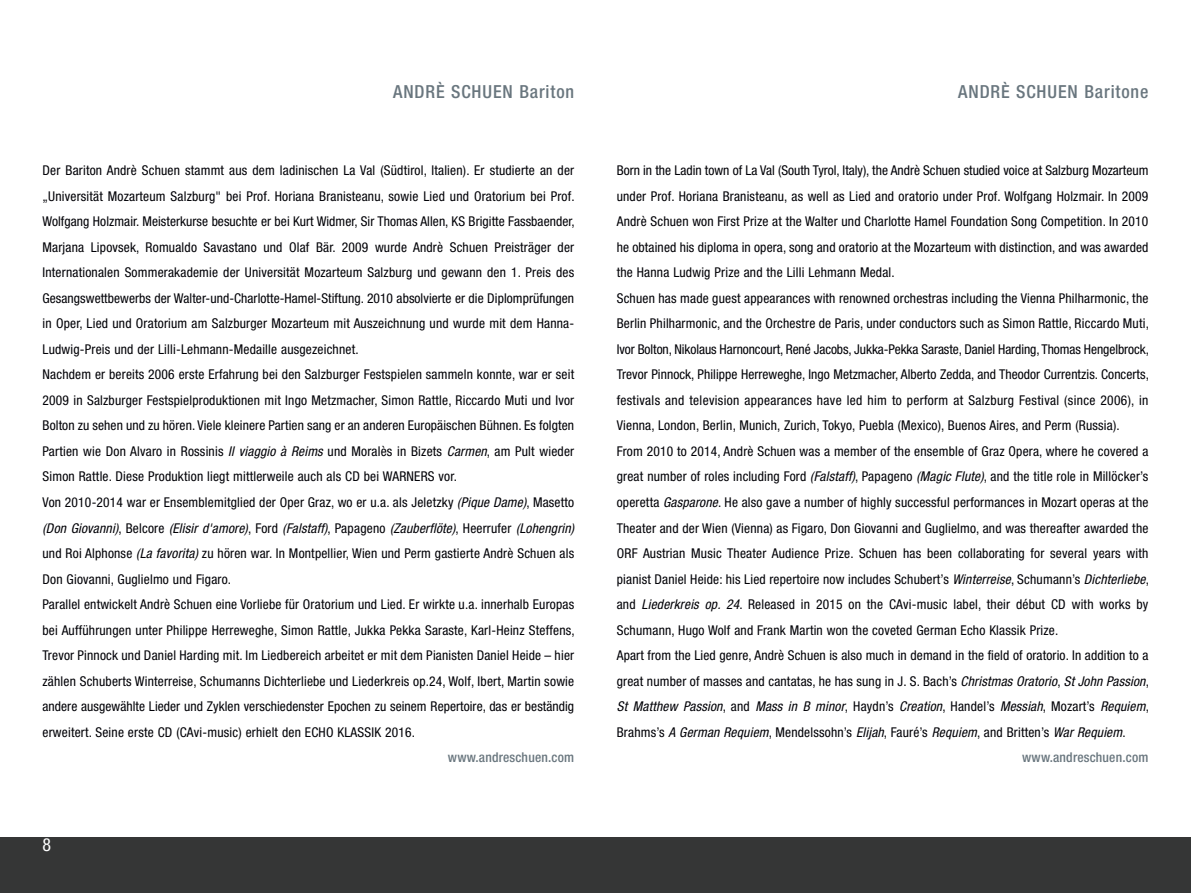
<style>
.page{position:relative;width:1191px;height:893px;background:#fff}
.page>*{position:absolute;margin:0;border:0;box-sizing:border-box;transform-origin:0 0}
.t1{font:500 condensed 18px "Helvetica Neue";letter-spacing:.05em;color:#69767e}
.t2{font:condensed 18px "Helvetica Neue";color:#fff}
.t3{font:condensed 13.5px/25.5px "Helvetica Neue";letter-spacing:.015em;color:#000006}
.t4{font:condensed 13.5px "Helvetica Neue";letter-spacing:-.005em;color:#000006}
.t5{font:italic condensed 13.5px "Helvetica Neue";letter-spacing:.015em;color:#000006}
.t6{font:500 condensed 13.5px "Helvetica Neue";letter-spacing:.015em;color:#69767e}
.s1{font-style:italic}
.s2{font-style:normal}
</style>
<div class="page">
<div style="left:0;top:838px;width:1191px;height:55px;background:#353636"></div>
<h1 class="t1" style="left:393px;top:85px;width:182px">ANDRÈ SCHUEN Bariton</h1>
<h1 class="t1" style="left:958px;top:85px;width:192px">ANDRÈ SCHUEN Baritone</h1>
<p class="t3" style="left:43px;top:159px;width:533px">Der Bariton Andrè Schuen stammt aus dem ladinischen La Val (Südtirol, Italien). Er studierte an der „Universität Mozarteum Salzburg" bei Prof. Horiana Branisteanu, sowie Lied und Oratorium bei Prof.<br>Wolfgang Holzmair. Meisterkurse besuchte er bei Kurt Widmer, Sir Thomas Allen, KS Brigitte Fassbaender, Marjana Lipovsek, Romualdo Savastano und Olaf Bär. 2009 wurde Andrè Schuen Preisträger der Internationalen Sommerakademie der Universität Mozarteum Salzburg und gewann den 1. Preis des Gesangswettbewerbs der Walter-und-Charlotte-Hamel-Stiftung. 2010 absolvierte er die Diplomprüfungen in Oper, Lied und Oratorium am Salzburger Mozarteum mit Auszeichnung und wurde mit dem Hanna-Ludwig-Preis und der Lilli-Lehmann-Medaille ausgezeichnet.<br>Nachdem er bereits 2006 erste Erfahrung bei den Salzburger Festspielen sammeln konnte, war er seit 2009 in Salzburger Festspielproduktionen mit Ingo Metzmacher, Simon Rattle, Riccardo Muti und Ivor Bolton zu sehen und zu hören. Viele kleinere Partien sang er an anderen Europäischen Bühnen. Es folgten Partien wie Don Alvaro in Rossinis <span class="s1">Il viaggio à Reims</span> und Moralès in Bizets <span class="s1">Carmen</span>, am Pult wieder Simon Rattle. Diese Produktion liegt mittlerweile auch als CD bei WARNERS vor.<br>Von 2010-2014 war er Ensemblemitglied der Oper Graz, wo er u.a. als Jeletzky <span class="s1">(Pique Dame)</span>, Masetto <span class="s1">(Don Giovanni)</span>, Belcore <span class="s1">(Elisir d'amore)</span>, Ford <span class="s1">(Falstaff)</span>, Papageno <span class="s1">(Zauberflöte)</span>, Heerrufer <span class="s1">(Lohengrin) </span>und Roi Alphonse <span class="s1">(La favorita)</span> zu hören war. In Montpellier, Wien und Perm gastierte Andrè Schuen als Don Giovanni, Guglielmo und Figaro.<br>Parallel entwickelt Andrè Schuen eine Vorliebe für Oratorium und Lied. Er wirkte u.a. innerhalb Europas bei Aufführungen unter Philippe Herreweghe, Simon Rattle, Jukka Pekka Saraste, Karl-Heinz Steffens, Trevor Pinnock und Daniel Harding mit. Im Liedbereich arbeitet er mit dem Pianisten Daniel Heide – hier zählen Schuberts Winterreise, Schumanns Dichterliebe und Liederkreis op.24, Wolf, Ibert, Martin sowie andere ausgewählte Lieder und Zyklen verschiedenster Epochen zu seinem Repertoire, das er beständig erweitert. Seine erste CD (CAvi-music) erhielt den ECHO KLASSIK 2016.</p>
<p class="t6" style="left:448px;top:752px;width:128px">www.andreschuen.com</p>
<h1 class="t2" style="left:43px;top:838px;width:10px">8</h1>
<p class="t3" style="left:617px;top:159px;width:533px">Born in the Ladin town of La Val (South Tyrol, Italy), the Andrè Schuen studied voice at Salzburg Mozarteum</p>
<p class="t3" style="left:617px;top:185px;width:533px">under Prof. Horiana Branisteanu, as well as Lied and oratorio under Prof. Wolfgang Holzmair. In 2009</p>
<p class="t3" style="left:617px;top:210px;width:533px">Andrè Schuen won First Prize at the Walter und Charlotte Hamel Foundation Song Competition. In 2010</p>
<p class="t3" style="left:617px;top:236px;width:533px">he obtained his diploma in opera, song and oratorio at the Mozarteum with distinction, and was awarded</p>
<p class="t3" style="left:617px;top:261px;width:279px">the Hanna Ludwig Prize and the Lilli Lehmann Medal.</p>
<p class="t3" style="left:617px;top:287px;width:533px">Schuen has made guest appearances with renowned orchestras including the Vienna Philharmonic, the</p>
<p class="t3" style="left:617px;top:312px;width:533px">Berlin Philharmonic, and the Orchestre de Paris, under conductors such as Simon Rattle, Riccardo Muti,</p>
<p class="t4" style="left:617px;top:344px;width:533px">Ivor Bolton, Nikolaus Harnoncourt, René Jacobs, Jukka-Pekka Saraste, Daniel Harding, Thomas Hengelbrock,</p>
<p class="t3" style="left:617px;top:363px;width:533px">Trevor Pinnock, Philippe Herreweghe, Ingo Metzmacher, Alberto Zedda, and Theodor Currentzis. Concerts,</p>
<p class="t3" style="left:617px;top:389px;width:533px">festivals and television appearances have led him to perform at Salzburg Festival (since 2006), in</p>
<p class="t3" style="left:617px;top:414px;width:504px">Vienna, London, Berlin, Munich, Zurich, Tokyo, Puebla (Mexico), Buenos Aires, and Perm (Russia).</p>
<p class="t3" style="left:617px;top:440px;width:533px">From 2010 to 2014, Andrè Schuen was a member of the ensemble of Graz Opera, where he covered a</p>
<p class="t3" style="left:617px;top:465px;width:533px">great number of roles including Ford <span class="s1">(Falstaff)</span>, Papageno <span class="s1">(Magic Flute)</span>, and the title role in Millöcker’s</p>
<p class="t3" style="left:617px;top:491px;width:533px">operetta <span class="s1">Gasparone</span>. He also gave a number of highly successful performances in Mozart operas at the</p>
<p class="t3" style="left:617px;top:516px;width:533px">Theater and der Wien (Vienna) as Figaro, Don Giovanni and Guglielmo, and was thereafter awarded the</p>
<p class="t3" style="left:617px;top:542px;width:533px">ORF Austrian Music Theater Audience Prize. Schuen has been collaborating for several years with</p>
<p class="t3" style="left:617px;top:567px;width:533px">pianist Daniel Heide: his Lied repertoire now includes Schubert’s <span class="s1">Winterreise</span>, Schumann’s <span class="s1">Dichterliebe</span>,</p>
<p class="t3" style="left:617px;top:593px;width:533px">and <span class="s1">Liederkreis op. 24</span>. Released in 2015 on the CAvi-music label, their début CD with works by</p>
<p class="t3" style="left:617px;top:618px;width:443px">Schumann, Hugo Wolf and Frank Martin won the coveted German Echo Klassik Prize.</p>
<p class="t3" style="left:617px;top:644px;width:533px">Apart from the Lied genre, Andrè Schuen is also much in demand in the field of oratorio. In addition to a</p>
<p class="t3" style="left:617px;top:669px;width:533px">great number of masses and cantatas, he has sung in J. S. Bach’s <span class="s1">Christmas Oratorio</span>, <span class="s1">St John Passion</span>,</p>
<p class="t5" style="left:617px;top:701px;width:533px">St Matthew Passion<span class="s2">, and</span> Mass in B minor<span class="s2">, Haydn’s</span> Creation<span class="s2">, Handel’s</span> Messiah<span class="s2">, Mozart’s</span> Requiem<span class="s2">,</span></p>
<p class="t3" style="left:617px;top:720px;width:510px">Brahms’s <span class="s1">A German Requiem</span>, Mendelssohn’s <span class="s1">Elijah</span>, Fauré’s <span class="s1">Requiem</span>, and Britten’s <span class="s1">War Requiem</span>.</p>
<p class="t6" style="left:1022px;top:752px;width:128px">www.andreschuen.com</p>
</div>
